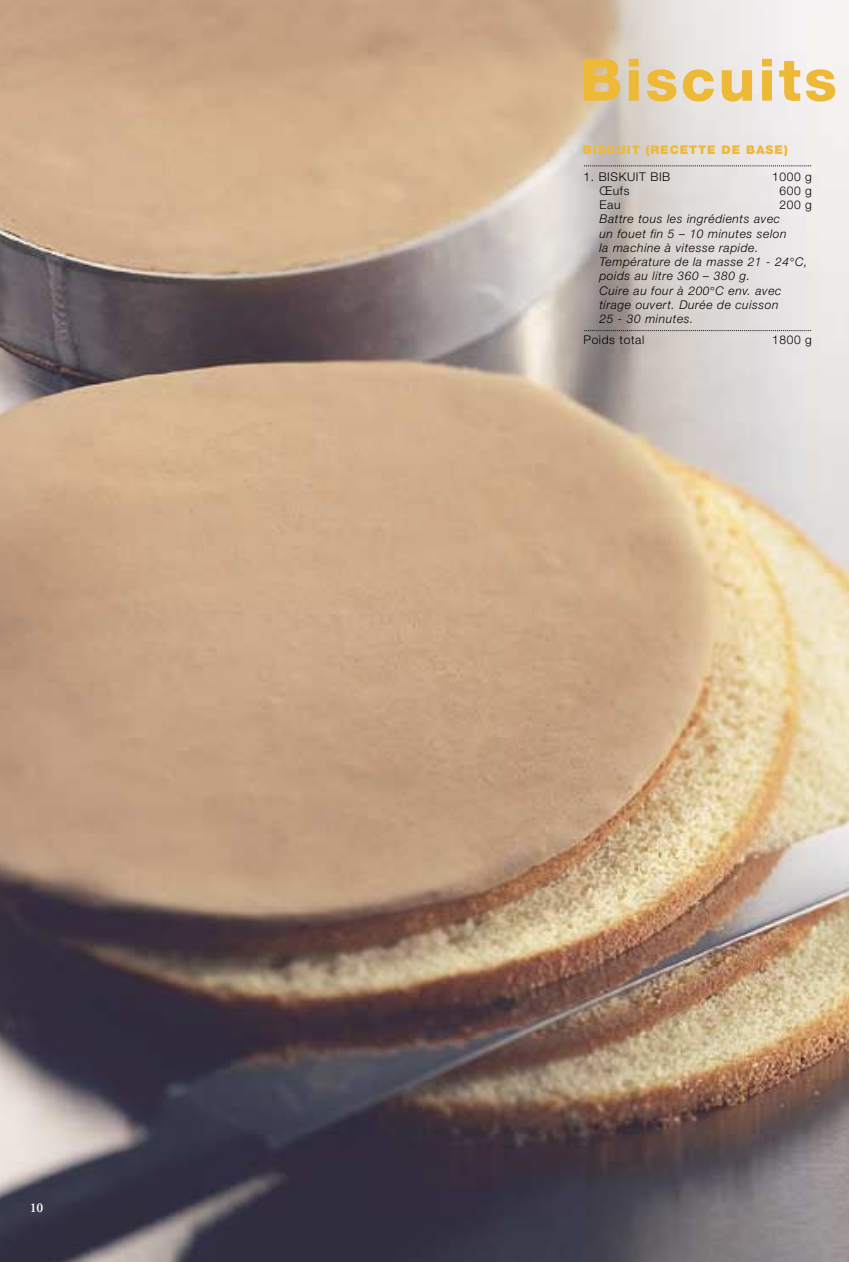
<style>
.page{position:relative;width:849px;height:1262px;background:#fff}
.page>*{position:absolute;margin:0;border:0;box-sizing:border-box;transform-origin:0 0}
.t1{font:800 58.5px "Helvetica Neue";letter-spacing:.05em;color:#eeb937}
.t2{font:600 13.5px "Adobe Garamond";color:#fff}
.t3{font:italic 300 12px/14.2px "Helvetica Neue";letter-spacing:.05em;color:#000}
.t4{font:300 12px "Helvetica Neue";letter-spacing:.05em;color:#000}
.t5{font:900 12px "Helvetica Neue";letter-spacing:.08em;color:#eeb937}
</style>
<div class="page">
<img style="left:0;top:0;width:849px;height:1261px">
<svg style="left:584px;top:166px;width:228px;height:1px"></svg>
<svg style="left:584px;top:330px;width:228px;height:1px"></svg>
<svg style="left:790px;top:258px;width:4px;height:3px"></svg>
<svg style="left:711px;top:286px;width:3px;height:4px"></svg>
<p class="t2" style="left:30px;top:1202px;width:15px">10</p>
<h1 class="t1" style="left:580px;top:59px;width:259px">Biscuits</h1>
<p class="t5" style="left:583px;top:145px;width:206px">BISCUIT (RECETTE DE BASE)</p>
<p class="t4" style="left:584px;top:172px;width:88px">1. BISKUIT BIB</p>
<p class="t4" style="left:772px;top:172px;width:41px">1000 g</p>
<p class="t4" style="left:599px;top:186px;width:32px">Œufs</p>
<p class="t4" style="left:780px;top:186px;width:34px">600 g</p>
<p class="t4" style="left:599px;top:200px;width:22px">Eau</p>
<p class="t4" style="left:780px;top:200px;width:34px">200 g</p>
<p class="t3" style="left:599px;top:213px;width:210px">Battre tous les ingrédients avec<br>un fouet fin 5 – 10 minutes selon<br>la machine à vitesse rapide.<br>Température de la masse 21 - 24 C, poids au litre 360 – 380 g.<br>Cuire au four à 200 C env. avec tirage ouvert. Durée de cuisson<br>25 - 30 minutes.</p>
<p class="t4" style="left:584px;top:335px;width:62px">Poids total</p>
<p class="t4" style="left:772px;top:335px;width:41px">1800 g</p>
</div>
